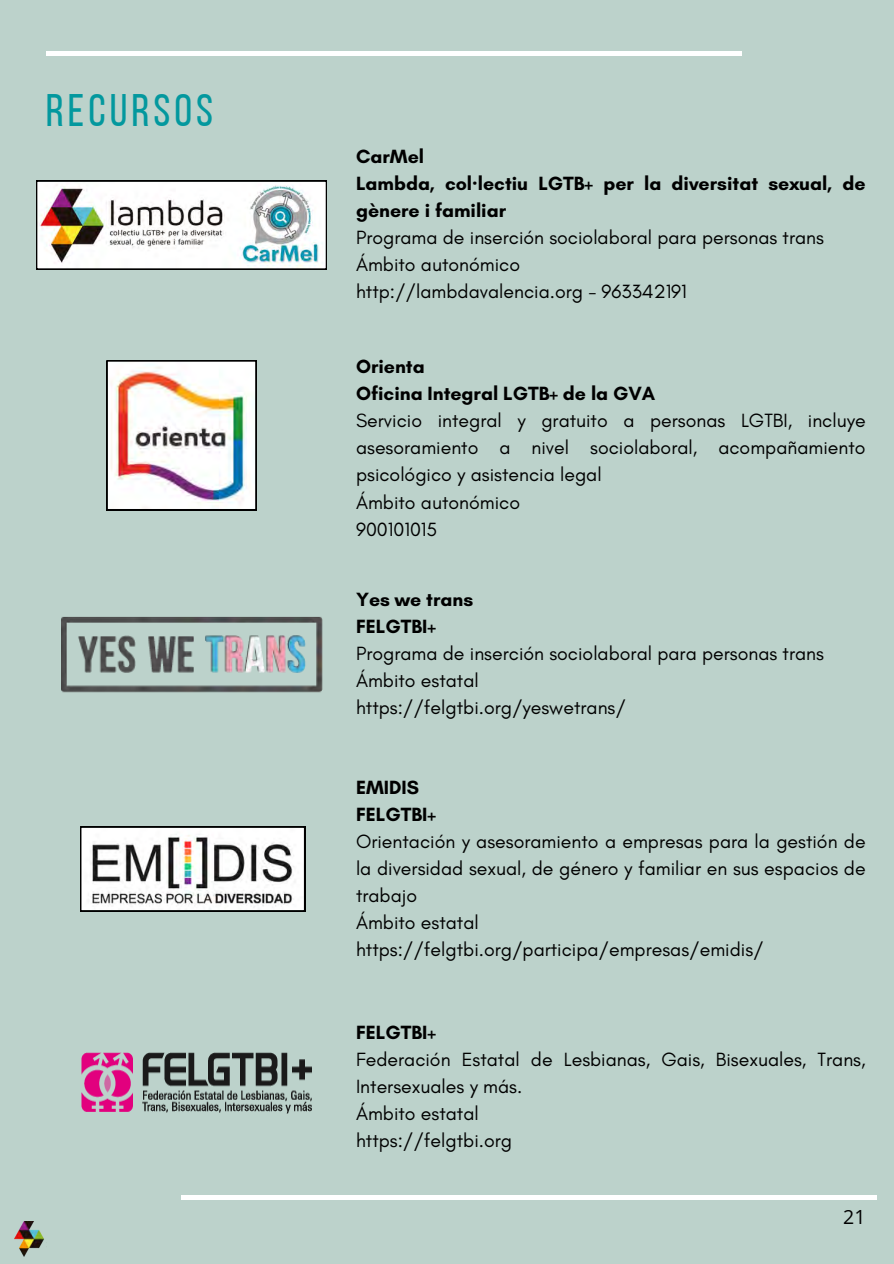
<style>
.page{position:relative;width:894px;height:1264px;background:#fff}
.page>*{position:absolute;margin:0;border:0;box-sizing:border-box;transform-origin:0 0}
.t1{font:45.45px "Bebas Neue";letter-spacing:.09em;color:#03989e}
.t2{font:19.5px/27px "Glacial Indifference";color:#000}
.t3{font:700 19.5px/27px "Glacial Indifference";color:#000}
.t4{font:19.5px "Open Sans";color:#000}
.s1{font-family:"Noto Sans"}
</style>
<div class="page">
<div style="left:0;top:0;width:893px;height:1263px;background:#bcd2cb"></div>
<hr style="left:46px;top:52px;width:695px;height:3px;background:#fff">
<hr style="left:181px;top:1195px;width:696px;height:3px;background:#fff">
<img style="left:36px;top:181px;width:290px;height:88px">
<img style="left:107px;top:360px;width:149px;height:150px">
<img style="left:61px;top:616px;width:261px;height:77px">
<svg style="left:80px;top:826px;width:225px;height:85px;background:#c5c5c5"></svg>
<img style="left:81px;top:1052px;width:231px;height:62px">
<img style="left:14px;top:1221px;width:30px;height:35px">
<h1 class="t1" style="left:46px;top:92px;width:169px">RECURSOS</h1>
<p class="t3" style="left:356px;top:143px;width:511px">CarMel<br>Lambda, col<span class="s1">·</span>lectiu LGTB+ per la diversitat sexual, de gènere i familiar</p>
<p class="t2" style="left:356px;top:224px;width:469px">Programa de inserción sociolaboral para personas trans<br>Ámbito autonómico<br>http://lambdavalencia.org - 963342191</p>
<p class="t3" style="left:356px;top:353px;width:301px">Orienta<br>Oficina Integral LGTB+ de la GVA</p>
<p class="t2" style="left:356px;top:407px;width:511px">Servicio integral y gratuito a personas LGTBI, incluye asesoramiento a nivel sociolaboral, acompañamiento psicológico y asistencia legal<br>Ámbito autonómico<br>900101015</p>
<p class="t3" style="left:356px;top:586px;width:119px">Yes we trans<br>FELGTBI+</p>
<p class="t2" style="left:356px;top:640px;width:469px">Programa de inserción sociolaboral para personas trans<br>Ámbito estatal<br>https://felgtbi.org/yeswetrans/</p>
<p class="t3" style="left:356px;top:773px;width:81px">EMIDIS<br>FELGTBI+</p>
<p class="t2" style="left:356px;top:827px;width:511px">Orientación y asesoramiento a empresas para la gestión de la diversidad sexual, de género y familiar en sus espacios de trabajo<br>Ámbito estatal https://felgtbi.org/participa/empresas/emidis/</p>
<p class="t3" style="left:356px;top:1018px;width:81px">FELGTBI+</p>
<p class="t2" style="left:356px;top:1045px;width:511px">Federación Estatal de Lesbianas, Gais, Bisexuales, Trans,<br>Intersexuales y más.<br>Ámbito estatal<br>https://felgtbi.org</p>
<p class="t4" style="left:843px;top:1203px;width:24px">21</p>
</div>
